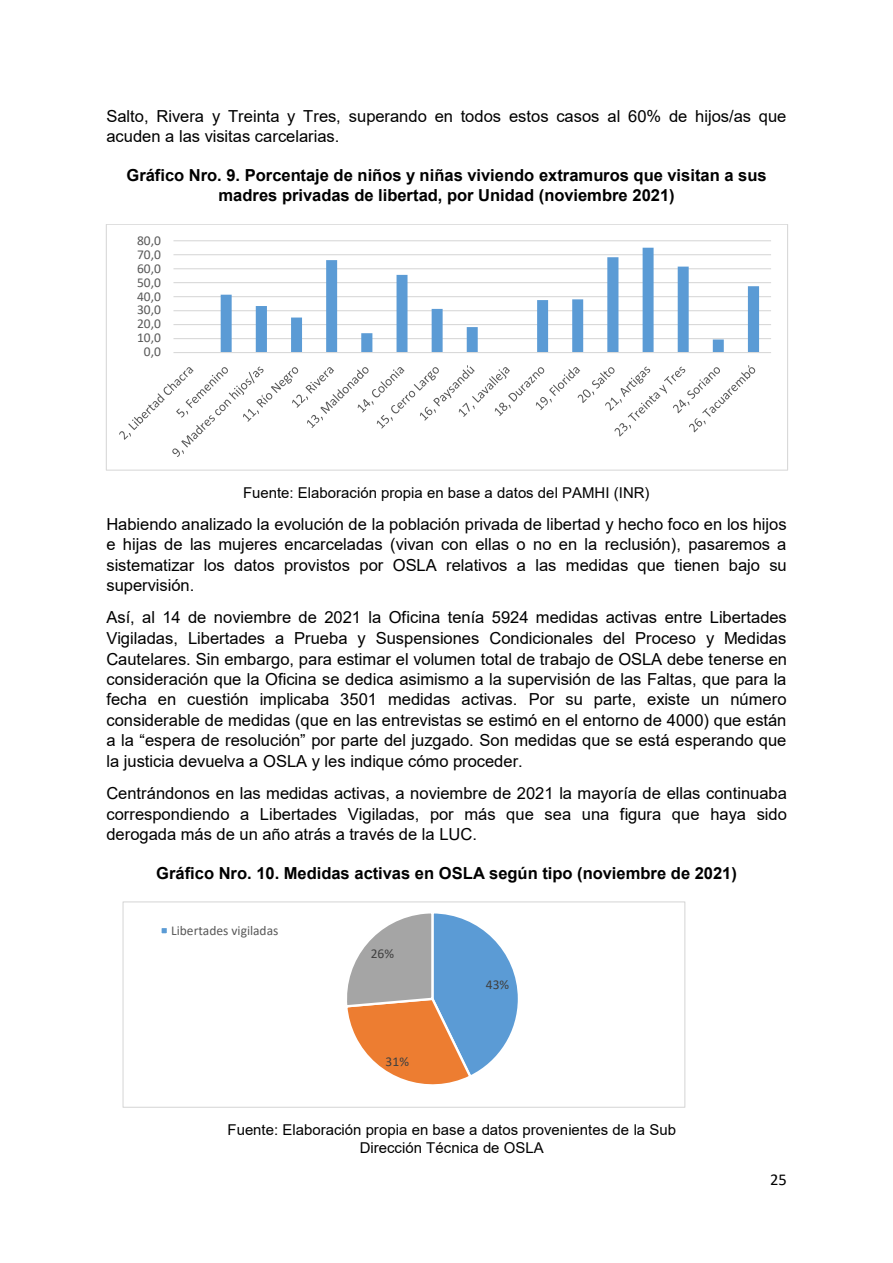
<style>
.page{position:relative;width:893px;height:1263px;background:#fff}
.page>*{position:absolute;margin:0;border:0;box-sizing:border-box;transform-origin:0 0}
.t1{font:16.5px/20.5px "Arial";color:#000;text-align:justify}
.t2{font:700 16.5px/20.4px "Arial";color:#000;text-align:center}
.t3{font:16.5px "Calibri";color:#000}
.t4{font:15px/18.8px "Arial";color:#000;text-align:center}
.t5{font:13.5px "Calibri";color:#595959}
.t6{font:13.5px "Calibri";color:#404040}
</style>
<div class="page">
<hr style="left:173px;top:338px;width:598px;height:1px;background:#d9d9d9">
<hr style="left:173px;top:324px;width:598px;height:1px;background:#d9d9d9">
<hr style="left:173px;top:310px;width:598px;height:1px;background:#d9d9d9">
<hr style="left:173px;top:296px;width:598px;height:1px;background:#d9d9d9">
<hr style="left:173px;top:282px;width:598px;height:1px;background:#d9d9d9">
<hr style="left:173px;top:268px;width:598px;height:1px;background:#d9d9d9">
<hr style="left:173px;top:254px;width:598px;height:1px;background:#d9d9d9">
<hr style="left:173px;top:240px;width:598px;height:1px;background:#d9d9d9">
<svg style="left:221px;top:248px;width:538px;height:104px"></svg>
<hr style="left:173px;top:352px;width:598px;height:1px;background:#d9d9d9">
<svg style="left:119px;top:365px;width:636px;height:92px"></svg>
<div style="left:106px;top:224px;width:682px;height:247px;border:1px solid #d9d9d9"></div>
<svg style="left:347px;top:913px;width:171px;height:172px"></svg>
<div style="left:160px;top:927px;width:8px;height:7px;background:#5b9bd5"></div>
<div style="left:159px;top:926px;width:10px;height:9px;border:2px solid #fff"></div>
<div style="left:122px;top:902px;width:563px;height:206px;border:1px solid #d9d9d9"></div>
<p class="t1" style="left:106px;top:105px;width:682px">Salto, Rivera y Treinta y Tres, superando en todos estos casos al 60% de hijos/as que acuden a las visitas carcelarias.</p>
<p class="t2" style="left:126px;top:165px;width:642px">Gráfico Nro. 9. Porcentaje de niños y niñas viviendo extramuros que visitan a sus madres privadas de libertad, por Unidad (noviembre 2021)</p>
<p class="t5" style="left:137px;top:231px;width:25px">80,0</p>
<p class="t5" style="left:137px;top:245px;width:25px">70,0</p>
<p class="t5" style="left:137px;top:259px;width:25px">60,0</p>
<p class="t5" style="left:137px;top:273px;width:25px">50,0</p>
<p class="t5" style="left:137px;top:287px;width:25px">40,0</p>
<p class="t5" style="left:137px;top:301px;width:25px">30,0</p>
<p class="t5" style="left:137px;top:315px;width:25px">20,0</p>
<p class="t5" style="left:137px;top:329px;width:25px">10,0</p>
<p class="t5" style="left:144px;top:343px;width:19px">0,0</p>
<p class="t4" style="left:243px;top:483px;width:408px">Fuente: Elaboración propia en base a datos del PAMHI (INR)</p>
<p class="t1" style="left:106px;top:514px;width:682px">Habiendo analizado la evolución de la población privada de libertad y hecho foco en los hijos e hijas de las mujeres encarceladas (vivan con ellas o no en la reclusión), pasaremos a sistematizar los datos provistos por OSLA relativos a las medidas que tienen bajo su supervisión.</p>
<p class="t1" style="left:106px;top:607px;width:682px">Así, al 14 de noviembre de 2021 la Oficina tenía 5924 medidas activas entre Libertades Vigiladas, Libertades a Prueba y Suspensiones Condicionales del Proceso y Medidas Cautelares. Sin embargo, para estimar el volumen total de trabajo de OSLA debe tenerse en consideración que la Oficina se dedica asimismo a la supervisión de las Faltas, que para la fecha en cuestión implicaba 3501 medidas activas. Por su parte, existe un número considerable de medidas (que en las entrevistas se estimó en el entorno de 4000) que están a la “espera de resolución” por parte del juzgado. Son medidas que se está esperando que la justicia devuelva a OSLA y les indique cómo proceder.</p>
<p class="t1" style="left:106px;top:783px;width:682px">Centrándonos en las medidas activas, a noviembre de 2021 la mayoría de ellas continuaba correspondiendo a Libertades Vigiladas, por más que sea una figura que haya sido derogada más de un año atrás a través de la LUC.</p>
<p class="t2" style="left:156px;top:863px;width:582px">Gráfico Nro. 10. Medidas activas en OSLA según tipo (noviembre de 2021)</p>
<p class="t5" style="left:171px;top:921px;width:109px">Libertades vigiladas</p>
<p class="t6" style="left:371px;top:944px;width:25px">26%</p>
<p class="t6" style="left:386px;top:1052px;width:25px">31%</p>
<p class="t6" style="left:486px;top:975px;width:25px">43%</p>
<p class="t4" style="left:228px;top:1120px;width:450px">Fuente: Elaboración propia en base a datos provenientes de la Sub<br>Dirección Técnica de OSLA</p>
<p class="t3" style="left:770px;top:1168px;width:18px">25</p>
</div>
